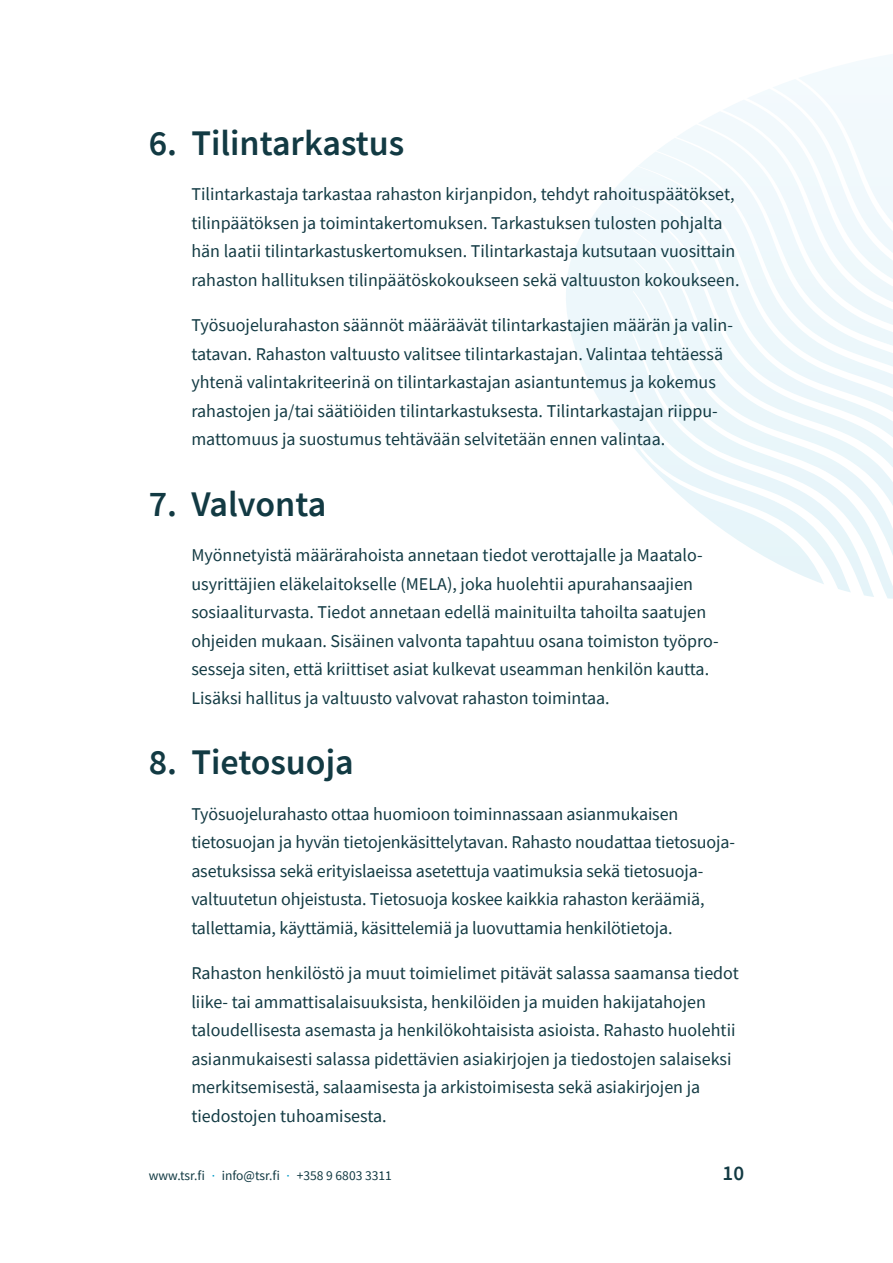
<style>
.page{position:relative;width:893px;height:1263px;background:#fff}
.page>*{position:absolute;margin:0;border:0;box-sizing:border-box;transform-origin:0 0}
.t1{font:600 36px "Source Sans Pro";color:#123a43}
.t2{font:600 21px "Source Sans Pro";color:#123a43}
.Paragraph{font:18px/28.5px "Source Sans Pro";color:#123a43}
.t3{font:13.5px "Source Sans Pro";color:#123a43}
.s1{color:#009ac7}
</style>
<div class="page">
<svg style="left:698px;top:54px;width:195px;height:271px"></svg>
<h2 class="t1" style="left:149px;top:119px;width:257px">6. Tilintarkastus</h2>
<p class="Paragraph" style="left:191px;top:180px;width:550px">Tilintarkastaja tarkastaa rahaston kirjanpidon, tehdyt rahoituspäätökset, tilinpäätöksen ja toimintakertomuksen. Tarkastuksen tulosten pohjalta hän laatii tilintarkastuskertomuksen. Tilintarkastaja kutsutaan vuosittain rahaston hallituksen tilinpäätöskokoukseen sekä valtuuston kokoukseen.</p>
<p class="Paragraph" style="left:191px;top:311px;width:543px">Työsuojelurahaston säännöt määräävät tilintarkastajien määrän ja valin&shy;tatavan. Rahaston valtuusto valitsee tilintarkastajan. Valintaa tehtäessä yhtenä valintakriteerinä on tilintarkastajan asiantuntemus ja kokemus rahastojen ja/tai säätiöiden tilintarkastuksesta. Tilintarkastajan riippu&shy;mattomuus ja suostumus tehtävään selvitetään ennen valintaa.</p>
<h2 class="t1" style="left:149px;top:480px;width:179px">7. Valvonta</h2>
<p class="Paragraph" style="left:191px;top:541px;width:529px">Myönnetyistä määrärahoista annetaan tiedot verottajalle ja Maatalo&shy;usyrittäjien eläkelaitokselle (MELA), joka huolehtii apurahansaajien sosiaaliturvasta. Tiedot annetaan edellä mainituilta tahoilta saatujen ohjeiden mukaan. Sisäinen valvonta tapahtuu osana toimiston työpro&shy;sesseja siten, että kriittiset asiat kulkevat useamman henkilön kautta.<br>Lisäksi hallitus ja valtuusto valvovat rahaston toimintaa.</p>
<h2 class="t1" style="left:149px;top:739px;width:206px">8. Tietosuoja</h2>
<p class="Paragraph" style="left:191px;top:799px;width:545px">Työsuojelurahasto ottaa huomioon toiminnassaan asianmukaisen tietosuojan ja hyvän tietojenkäsittelytavan. Rahasto noudattaa tietosuoja&shy;asetuksissa sekä erityislaeissa asetettuja vaatimuksia sekä tietosuoja&shy;valtuutetun ohjeistusta. Tietosuoja koskee kaikkia rahaston keräämiä, tallettamia, käyttämiä, käsittelemiä ja luovuttamia henkilötietoja.</p>
<p class="Paragraph" style="left:191px;top:959px;width:549px">Rahaston henkilöstö ja muut toimielimet pitävät salassa saamansa tiedot liike- tai ammattisalaisuuksista, henkilöiden ja muiden hakijatahojen taloudellisesta asemasta ja henkilökohtaisista asioista. Rahasto huolehtii asianmukaisesti salassa pidettävien asiakirjojen ja tiedostojen salaiseksi merkitsemisestä, salaamisesta ja arkistoimisesta sekä asiakirjojen ja tiedostojen tuhoamisesta.</p>
<p class="t3" style="left:149px;top:1167px;width:245px">www.tsr.fi <span class="s1">·</span> info@tsr.fi <span class="s1">·</span> +358 9 6803 3311</p>
<p class="t2" style="left:723px;top:1159px;width:23px">10</p>
</div>
